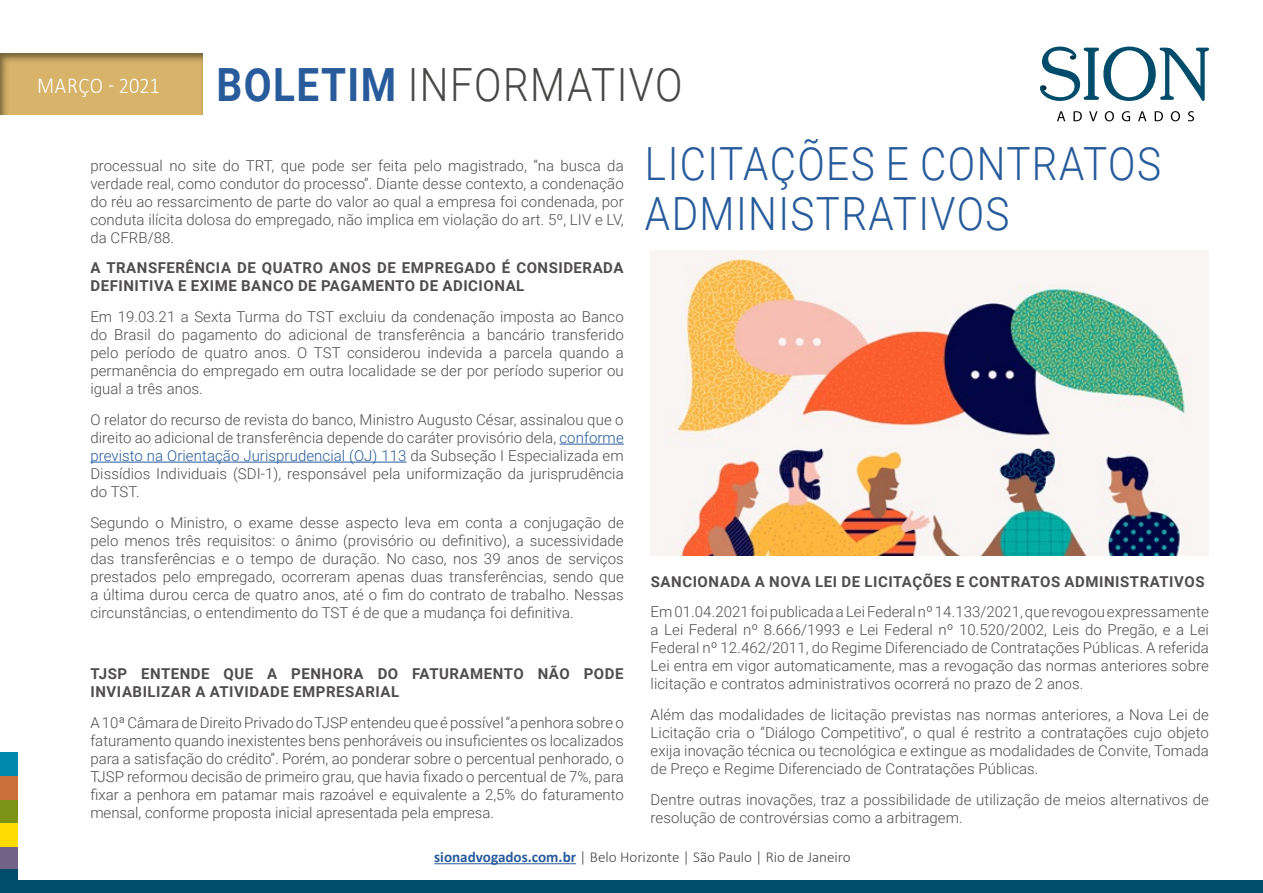
<style>
.page{position:relative;width:1263px;height:893px;background:#fff}
.page>*{position:absolute;margin:0;border:0;box-sizing:border-box;transform-origin:0 0}
.t1{font:300 45.75px/49.5px "Roboto";letter-spacing:.035em;color:#275b9b;scale:.88 1}
.t2{font:300 45.75px "Roboto";letter-spacing:.035em;color:#474746;scale:.88 1}
.t3{font:300 22.95px "Calibri";letter-spacing:.03em;color:#fff;scale:.88 1}
.t4{font:300 15.15px "Calibri";color:#474746}
.t5{font:300 15px/18px "Roboto";letter-spacing:.005em;color:#4f4d4d;text-align:justify}
.t6{font:700 15px/18px "Roboto";letter-spacing:.035em;color:#4f4d4d}
.s1{font-weight:700;color:#275b9b}
.s2{color:#275b9b}
</style>
<div class="page">
<div style="left:0;top:846px;width:17px;height:24px;background:#726287"></div>
<div style="left:0;top:870px;width:17px;height:23px;background:#014c6a"></div>
<div style="left:0;top:823px;width:17px;height:23px;background:#fd0"></div>
<div style="left:0;top:799px;width:17px;height:23px;background:#7c9315"></div>
<div style="left:0;top:776px;width:17px;height:23px;background:#cb6e3a"></div>
<div style="left:0;top:753px;width:17px;height:23px;background:#0088ac"></div>
<div style="left:17px;top:880px;width:1246px;height:13px;background:#014c6a"></div>
<svg style="left:1040px;top:47px;width:169px;height:54px"></svg>
<svg style="left:1057px;top:111px;width:137px;height:10px"></svg>
<hr style="left:559px;top:444px;width:65px;height:1px;background:#275b9b">
<hr style="left:90px;top:462px;width:317px;height:1px;background:#275b9b">
<img style="left:651px;top:251px;width:558px;height:305px">
<div style="left:0;top:42px;width:215px;height:74px;background:#000;opacity:.45"></div>
<hr style="left:434px;top:863px;width:142px;height:1px;background:#275b9b">
<h2 class="t3" style="left:37px;top:71px;width:141px">MARÇO - 2021</h2>
<h1 class="t2" style="left:216px;top:53px;width:531px"><span class="s1">BOLETIM</span> INFORMATIVO</h1>
<p class="t5" style="left:90px;top:156px;width:535px">processual no site do TRT, que pode ser feita pelo magistrado, “na busca da verdade real, como condutor do processo”. Diante desse contexto, a condenação do réu ao ressarcimento de parte do valor ao qual a empresa foi condenada, por conduta ilícita dolosa do empregado, não implica em violação do art. 5º, LIV e LV, da CFRB/88.</p>
<p class="t6" style="left:91px;top:259px;width:534px">A TRANSFERÊNCIA DE QUATRO ANOS DE EMPREGADO É CONSIDERADA<br>DEFINITIVA E EXIME BANCO DE PAGAMENTO DE ADICIONAL</p>
<p class="t5" style="left:90px;top:307px;width:535px">Em 19.03.21 a Sexta Turma do TST excluiu da condenação imposta ao Banco do Brasil do pagamento do adicional de transferência a bancário transferido pelo período de quatro anos. O TST considerou indevida a parcela quando a permanência do empregado em outra localidade se der por período superior ou igual a três anos.</p>
<p class="t5" style="left:90px;top:410px;width:535px">O relator do recurso de revista do banco, Ministro Augusto César, assinalou que o direito ao adicional de transferência depende do caráter provisório dela, <span class="s2">conforme previsto na Orientação Jurisprudencial (OJ) 113</span> da Subseção I Especializada em Dissídios Individuais (SDI-1), responsável pela uniformização da jurisprudência do TST.</p>
<p class="t5" style="left:90px;top:513px;width:535px">Segundo o Ministro, o exame desse aspecto leva em conta a conjugação de pelo menos três requisitos: o ânimo (provisório ou definitivo), a sucessividade das transferências e o tempo de duração. No caso, nos 39 anos de serviços prestados pelo empregado, ocorreram apenas duas transferências, sendo que a última durou cerca de quatro anos, até o fim do contrato de trabalho. Nessas circunstâncias, o entendimento do TST é de que a mudança foi definitiva.</p>
<p class="t6" style="left:91px;top:664px;width:534px">TJSP ENTENDE QUE A PENHORA DO FATURAMENTO NÃO PODE<br>INVIABILIZAR A ATIVIDADE EMPRESARIAL</p>
<p class="t5" style="left:90px;top:713px;width:535px">A 10ª Câmara de Direito Privado do TJSP entendeu que é possível “a penhora sobre o faturamento quando inexistentes bens penhoráveis ou insuficientes os localizados para a satisfação do crédito”. Porém, ao ponderar sobre o percentual penhorado, o TJSP reformou decisão de primeiro grau, que havia fixado o percentual de 7%, para fixar a penhora em patamar mais razoável e equivalente a 2,5% do faturamento mensal, conforme proposta inicial apresentada pela empresa.</p>
<h1 class="t1" style="left:645px;top:137px;width:588px">LICITAÇÕES E CONTRATOS<br>ADMINISTRATIVOS</h1>
<p class="t6" style="left:651px;top:572px;width:555px">SANCIONADA A NOVA LEI DE LICITAÇÕES E CONTRATOS ADMINISTRATIVOS</p>
<p class="t5" style="left:651px;top:602px;width:560px">Em 01.04.2021 foi publicada a Lei Federal nº 14.133/2021, que revogou expressamente a Lei Federal nº 8.666/1993 e Lei Federal nº 10.520/2002, Leis do Pregão, e a Lei Federal nº 12.462/2011, do Regime Diferenciado de Contratações Públicas. A referida Lei entra em vigor automaticamente, mas a revogação das normas anteriores sobre licitação e contratos administrativos ocorrerá no prazo de 2 anos.</p>
<p class="t5" style="left:651px;top:705px;width:560px">Além das modalidades de licitação previstas nas normas anteriores, a Nova Lei de Licitação cria o “Diálogo Competitivo”, o qual é restrito a contratações cujo objeto exija inovação técnica ou tecnológica e extingue as modalidades de Convite, Tomada de Preço e Regime Diferenciado de Contratações Públicas.</p>
<p class="t5" style="left:651px;top:790px;width:560px">Dentre outras inovações, traz a possibilidade de utilização de meios alternativos de resolução de controvérsias como a arbitragem.</p>
<p class="t4" style="left:434px;top:848px;width:418px"><span class="s1">sionadvogados.com.br</span> | Belo Horizonte | São Paulo | Rio de Janeiro</p>
</div>
